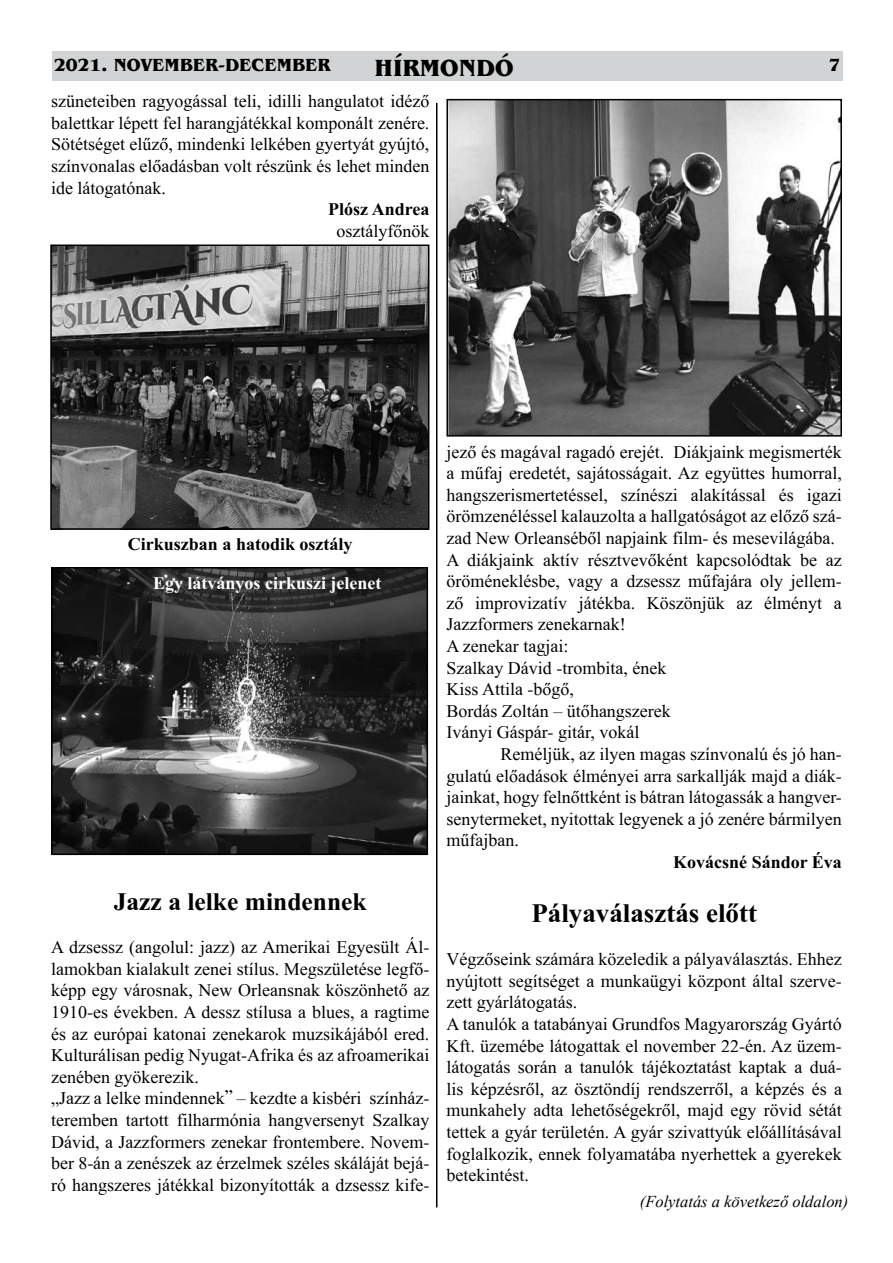
<style>
.page{position:relative;width:893px;height:1263px;background:#fff}
.page>*{position:absolute;margin:0;border:0;box-sizing:border-box;transform-origin:0 0}
.t1{font:27px "Times New Roman HU Bold";color:#000}
.t2{font:25.5px "Times New Roman HU Bold";color:#000}
.t3{font:24px "Benguiat ITCHU Bold";color:#000}
.t4{font:18px/21.6px "Times New Roman HU";color:#000}
.t5{font:18px "Times New Roman HU Bold";color:#000}
.t6{font:18px "Times New Roman HU Bold";color:#fff}
.t7{font:18px "Benguiat ITCHU Bold";color:#000}
.t8{font:italic 16.5px "Times New Roman";color:#000}
</style>
<div class="page">
<div style="left:52px;top:51px;width:791px;height:29px;background:#d1d3d4"></div>
<hr style="left:436px;top:103px;width:1px;height:1104px;background:#000">
<img style="left:53px;top:247px;width:373px;height:280px">
<div style="left:50px;top:244px;width:379px;height:286px;border:2px solid #000"></div>
<img style="left:449px;top:102px;width:390px;height:332px">
<div style="left:446px;top:99px;width:396px;height:338px;border:2px solid #000"></div>
<img style="left:54px;top:570px;width:371px;height:282px">
<div style="left:51px;top:567px;width:377px;height:288px;border:2px solid #000"></div>
<p class="t7" style="left:54px;top:54px;width:278px">2021. NOVEMBER-DECEMBER</p>
<h3 class="t3" style="left:375px;top:53px;width:140px">HÍRMONDÓ</h3>
<p class="t7" style="left:829px;top:54px;width:13px">7</p>
<p class="t4" style="left:51px;top:90px;width:380px;text-align:justify">szüneteiben ragyogással teli, idilli hangulatot idéző balettkar lépett fel harangjátékkal komponált zenére.<br>Sötétséget elűző, mindenki lelkében gyertyát gyújtó, színvonalas előadásban volt részünk és lehet minden ide látogatónak.</p>
<p class="t5" style="left:328px;top:199px;width:103px">Plósz Andrea</p>
<p class="t4" style="left:336px;top:220px;width:94px">osztályfőnök</p>
<p class="t5" style="left:128px;top:534px;width:226px">Cirkuszban a hatodik osztály</p>
<p class="t6" style="left:153px;top:573px;width:230px">Egy látványos cirkuszi jelenet</p>
<h2 class="t2" style="left:114px;top:887px;width:254px">Jazz a lelke mindennek</h2>
<p class="t4" style="left:51px;top:936px;width:380px">A dzsessz (angolul: jazz) az Amerikai Egyesült Ál&shy;lamokban kialakult zenei stílus. Megszületése legfő&shy;képp egy városnak, New Orleansnak köszönhető az 1910-es években. A dessz stílusa a blues, a ragtime és az európai katonai zenekarok muzsikájából ered.<br>Kulturálisan pedig Nyugat-Afrika és az afroamerikai zenében gyökerezik.<br>„Jazz a lelke mindennek” – kezdte a kisbéri színház&shy;teremben tartott filharmónia hangversenyt Szalkay Dávid, a Jazzformers zenekar frontembere. Novem&shy;ber 8-án a zenészek az érzelmek széles skáláját bejá&shy;ró hangszeres játékkal bizonyították a dzsessz kife-</p>
<p class="t4" style="left:446px;top:441px;width:397px">jező és magával ragadó erejét. Diákjaink megismerték a műfaj eredetét, sajátosságait. Az együttes humorral, hangszerismertetéssel, színészi alakítással és igazi örömzenéléssel kalauzolta a hallgatóságot az előző szá&shy;zad New Orleanséből napjaink film- és mesevilágába.<br>A diákjaink aktív résztvevőként kapcsolódtak be az öröméneklésbe, vagy a dzsessz műfajára oly jellem&shy;ző improvizatív játékba. Köszönjük az élményt a Jazzformers zenekarnak!<br>A zenekar tagjai:<br>Szalkay Dávid -trombita, ének<br>Kiss Attila -bőgő,<br>Bordás Zoltán – ütőhangszerek<br>Iványi Gáspár- gitár, vokál</p>
<p class="t4" style="left:446px;top:743px;width:397px;text-align:justify;text-indent:54px">Reméljük, az ilyen magas színvonalú és jó han&shy;gulatú előadások élményei arra sarkallják majd a diák&shy;jainkat, hogy felnőttként is bátran látogassák a hangver&shy;senytermeket, nyitottak legyenek a jó zenére bármilyen műfajban.</p>
<p class="t5" style="left:673px;top:852px;width:170px">Kovácsné Sándor Éva</p>
<h1 class="t1" style="left:531px;top:898px;width:227px">Pályaválasztás előtt</h1>
<p class="t4" style="left:446px;top:948px;width:397px">Végzőseink számára közeledik a pályaválasztás. Ehhez nyújtott segítséget a munkaügyi központ által szerve&shy;zett gyárlátogatás.<br>A tanulók a tatabányai Grundfos Magyarország Gyártó Kft. üzemébe látogattak el november 22-én. Az üzem&shy;látogatás során a tanulók tájékoztatást kaptak a duá&shy;lis képzésről, az ösztöndíj rendszerről, a képzés és a munkahely adta lehetőségekről, majd egy rövid sétát tettek a gyár területén. A gyár szivattyúk előállításával foglalkozik, ennek folyamatába nyerhettek a gyerekek betekintést.</p>
<p class="t8" style="left:640px;top:1189px;width:210px">(Folytatás a következő oldalon)</p>
</div>
